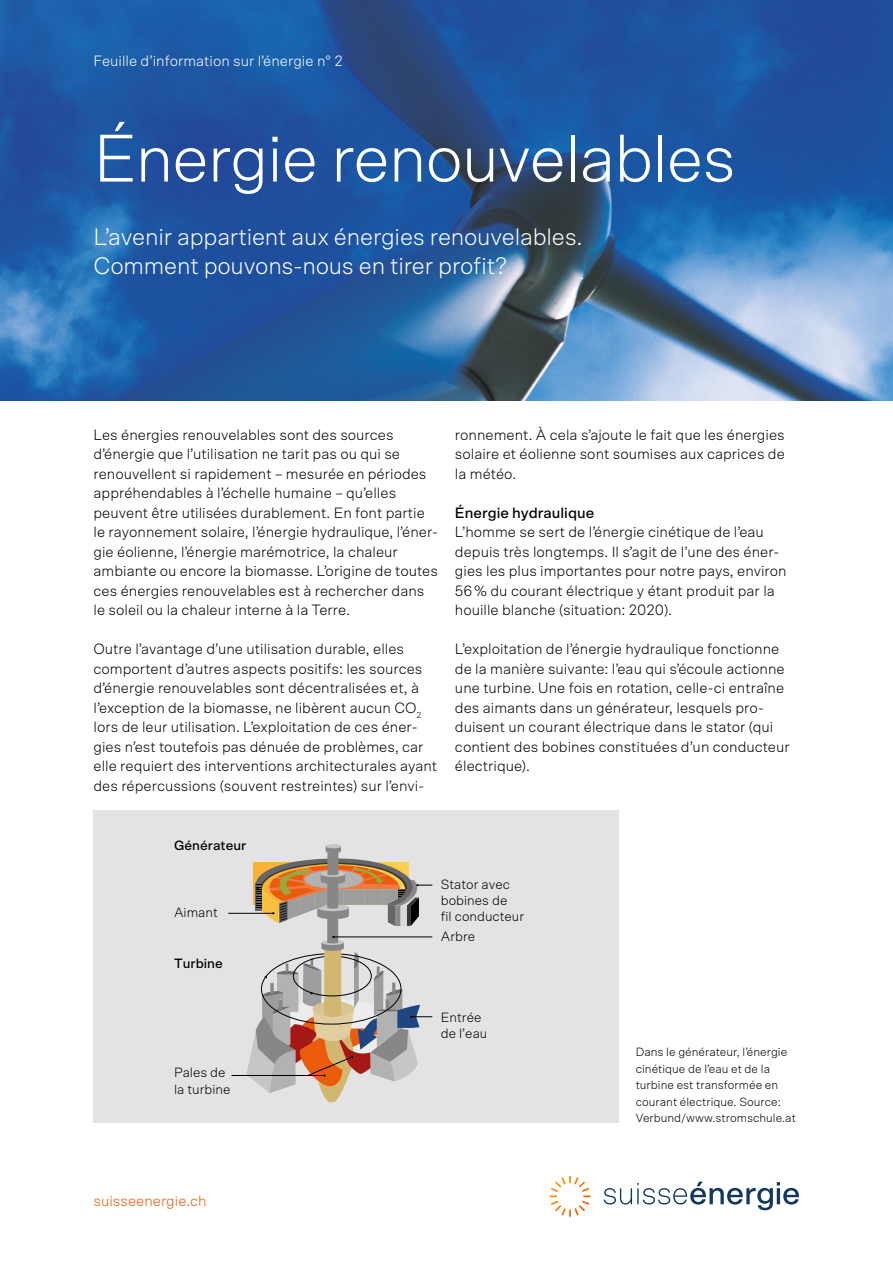
<style>
.page{position:relative;width:893px;height:1263px;background:#fff}
.page>*{position:absolute;margin:0;border:0;box-sizing:border-box;transform-origin:0 0}
.t1{font:300 67.5px "Scto Grotesk A";letter-spacing:-.02em;color:#fff}
.t2{font:300 24px/29.2px "Scto Grotesk A";letter-spacing:-.01em;color:#fff}
.t3{font:300 15px/19.5px "Scto Grotesk A";color:#000}
.t4{font:300 15px "Scto Grotesk A";color:#fff}
.t5{font:500 15px "Scto Grotesk A";color:#000}
.t6{font:300 15px "Scto Grotesk A";color:#ea5b0b}
.t7{font:300 13.5px/16.2px "Scto Grotesk A";color:#000}
.t8{font:500 13.5px "Scto Grotesk A";color:#000}
.t9{font:300 12px/16.5px "Scto Grotesk A";color:#000}
</style>
<div class="page">
<img style="left:0;top:0;width:893px;height:401px">
<div style="left:94px;top:810px;width:525px;height:312px;background:#e3e3e3"></div>
<hr style="left:228px;top:913px;width:46px;height:1px;background:#000">
<hr style="left:231px;top:1075px;width:94px;height:1px;background:#000">
<svg style="left:246px;top:844px;width:186px;height:259px"></svg>
<svg style="left:550px;top:1176px;width:40px;height:41px"></svg>
<svg style="left:604px;top:1182px;width:195px;height:28px"></svg>
<p class="t4" style="left:94px;top:52px;width:251px">Feuille d’information sur l’énergie n° 2</p>
<h1 class="t1" style="left:94px;top:119px;width:644px">Énergie renouvelables</h1>
<h2 class="t2" style="left:94px;top:221px;width:491px">L’avenir appartient aux énergies renouvelables.<br>Comment pouvons-nous en tirer profit?</h2>
<p class="t3" style="left:94px;top:424px;width:346px">Les énergies renouvelables sont des sources d’énergie que l’utilisation ne tarit pas ou qui se renouvellent si rapidement – mesurée en périodes appréhendables à l’échelle humaine – qu’elles peuvent être utilisées durablement. En font partie le rayonnement solaire, l’énergie hydraulique, l’éner&shy;gie éolienne, l’énergie marémotrice, la chaleur ambiante ou encore la biomasse. L’origine de toutes ces énergies renouvelables est à rechercher dans le soleil ou la chaleur interne à la Terre.</p>
<p class="t3" style="left:94px;top:639px;width:345px">Outre l’avantage d’une utilisation durable, elles comportent d’autres aspects positifs: les sources d’énergie renouvelables sont décentralisées et, à l’exception de la biomasse, ne libèrent aucun CO<sub>2 </sub>lors de leur utilisation. L’exploitation de ces éner&shy;gies n’est toutefois pas dénuée de problèmes, car elle requiert des interventions architecturales ayant des répercussions (souvent restreintes) sur l’envi-</p>
<p class="t3" style="left:455px;top:424px;width:331px;text-align:justify">ronnement. À cela s’ajoute le fait que les énergies solaire et éolienne sont soumises aux caprices de la météo.</p>
<p class="t5" style="left:455px;top:503px;width:141px">Énergie hydraulique</p>
<p class="t3" style="left:455px;top:522px;width:333px">L’homme se sert de l’énergie cinétique de l’eau depuis très longtemps. Il s’agit de l’une des éner&shy;gies les plus importantes pour notre pays, environ 56% du courant électrique y étant produit par la houille blanche (situation: 2020).</p>
<p class="t3" style="left:455px;top:639px;width:336px">L’exploitation de l’énergie hydraulique fonctionne de la manière suivante: l’eau qui s’écoule actionne une turbine. Une fois en rotation, celle-ci entraîne des aimants dans un générateur, lesquels pro&shy;duisent un courant électrique dans le stator (qui contient des bobines constituées d’un conducteur électrique).</p>
<p class="t8" style="left:174px;top:838px;width:74px">Générateur</p>
<p class="t7" style="left:174px;top:904px;width:45px">Aimant</p>
<p class="t8" style="left:174px;top:955px;width:50px">Turbine</p>
<p class="t7" style="left:174px;top:1064px;width:58px">Pales de la turbine</p>
<p class="t6" style="left:94px;top:1191px;width:115px">suisseenergie.ch</p>
<p class="t7" style="left:441px;top:876px;width:85px">Stator avec bobines de<br>fil conducteur</p>
<p class="t7" style="left:441px;top:928px;width:36px">Arbre</p>
<p class="t7" style="left:441px;top:1009px;width:48px">Entrée de l’eau</p>
<p class="t9" style="left:636px;top:1044px;width:162px">Dans le générateur, l’énergie cinétique de l’eau et de la turbine est transformée en courant électrique. Source:<br>Verbund/www.stromschule.at</p>
</div>
